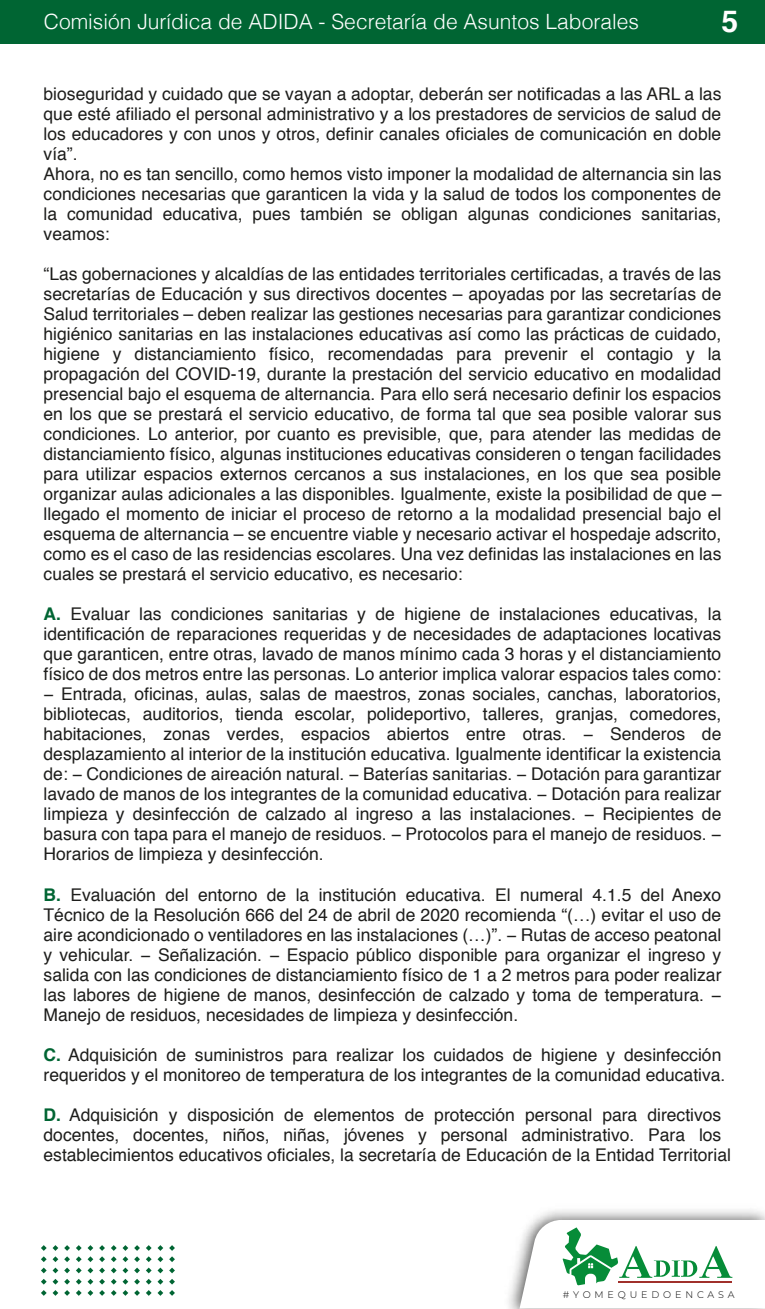
<style>
.page{position:relative;width:765px;height:1309px;background:#fff}
.page>*{position:absolute;margin:0;border:0;box-sizing:border-box;transform-origin:0 0}
.t1{font:700 30.12px "Helvetica";color:#fff}
.t2{font:300 21px "Helvetica";color:#fff}
.t3{font:17.5px/20px "Helvetica";color:#1d1d1b}
.t4{font:300 9.62px "Montserrat";letter-spacing:.4em;color:#010101}
.s1{font-weight:700;color:#006533}
</style>
<div class="page">
<img style="left:508px;top:1210px;width:257px;height:99px">
<svg style="left:520px;top:1220px;width:245px;height:89px"></svg>
<svg style="left:53px;top:1268px;width:5px;height:5px"></svg>
<svg style="left:76px;top:1268px;width:6px;height:5px"></svg>
<svg style="left:88px;top:1268px;width:5px;height:5px"></svg>
<svg style="left:64px;top:1268px;width:6px;height:5px"></svg>
<svg style="left:41px;top:1268px;width:6px;height:5px"></svg>
<svg style="left:134px;top:1279px;width:6px;height:17px"></svg>
<svg style="left:88px;top:1279px;width:5px;height:17px"></svg>
<svg style="left:99px;top:1279px;width:6px;height:17px"></svg>
<svg style="left:111px;top:1279px;width:6px;height:17px"></svg>
<svg style="left:123px;top:1279px;width:5px;height:17px"></svg>
<svg style="left:76px;top:1279px;width:6px;height:17px"></svg>
<svg style="left:146px;top:1279px;width:6px;height:17px"></svg>
<svg style="left:169px;top:1279px;width:6px;height:17px"></svg>
<svg style="left:41px;top:1279px;width:6px;height:17px"></svg>
<svg style="left:99px;top:1268px;width:6px;height:5px"></svg>
<svg style="left:158px;top:1279px;width:5px;height:17px"></svg>
<svg style="left:64px;top:1279px;width:6px;height:17px"></svg>
<svg style="left:53px;top:1279px;width:5px;height:17px"></svg>
<svg style="left:146px;top:1245px;width:6px;height:17px"></svg>
<svg style="left:158px;top:1245px;width:5px;height:17px"></svg>
<svg style="left:169px;top:1245px;width:6px;height:17px"></svg>
<svg style="left:99px;top:1245px;width:6px;height:17px"></svg>
<svg style="left:169px;top:1268px;width:6px;height:5px"></svg>
<svg style="left:158px;top:1268px;width:5px;height:5px"></svg>
<svg style="left:41px;top:1245px;width:6px;height:17px"></svg>
<svg style="left:123px;top:1268px;width:5px;height:5px"></svg>
<svg style="left:53px;top:1245px;width:5px;height:17px"></svg>
<svg style="left:146px;top:1268px;width:6px;height:5px"></svg>
<svg style="left:134px;top:1268px;width:6px;height:5px"></svg>
<svg style="left:111px;top:1245px;width:6px;height:17px"></svg>
<svg style="left:64px;top:1245px;width:6px;height:17px"></svg>
<svg style="left:134px;top:1245px;width:6px;height:17px"></svg>
<svg style="left:123px;top:1245px;width:5px;height:17px"></svg>
<svg style="left:111px;top:1268px;width:6px;height:5px"></svg>
<svg style="left:76px;top:1245px;width:6px;height:17px"></svg>
<svg style="left:88px;top:1245px;width:5px;height:17px"></svg>
<div style="left:0;top:0;width:765px;height:43px;background:#006533"></div>
<p class="t2" style="left:44px;top:4px;width:597px">Comisión Jurídica de ADIDA - Secretaría de Asuntos Laborales</p>
<h1 class="t1" style="left:721px;top:-3px;width:18px">5</h1>
<p class="t3" style="left:44px;top:84px;width:679px">bioseguridad y cuidado que se vayan a adoptar, deberán ser notificadas a las ARL a las que esté afiliado el personal administrativo y a los prestadores de servicios de salud de los educadores y con unos y otros, definir canales oficiales de comunicación en doble vía”.<br>Ahora, no es tan sencillo, como hemos visto imponer la modalidad de alternancia sin las condiciones necesarias que garanticen la vida y la salud de todos los componentes de la comunidad educativa, pues también se obligan algunas condiciones sanitarias, veamos:</p>
<p class="t3" style="left:44px;top:264px;width:679px;text-align:justify">“Las gobernaciones y alcaldías de las entidades territoriales certificadas, a través de las secretarías de Educación y sus directivos docentes – apoyadas por las secretarías de Salud territoriales – deben realizar las gestiones necesarias para garantizar condiciones higiénico sanitarias en las instalaciones educativas así como las prácticas de cuidado, higiene y distanciamiento físico, recomendadas para prevenir el contagio y la propagación del COVID-19, durante la prestación del servicio educativo en modalidad presencial bajo el esquema de alternancia. Para ello será necesario definir los espacios en los que se prestará el servicio educativo, de forma tal que sea posible valorar sus condiciones. Lo anterior, por cuanto es previsible, que, para atender las medidas de distanciamiento físico, algunas instituciones educativas consideren o tengan facilidades para utilizar espacios externos cercanos a sus instalaciones, en los que sea posible organizar aulas adicionales a las disponibles. Igualmente, existe la posibilidad de que – llegado el momento de iniciar el proceso de retorno a la modalidad presencial bajo el esquema de alternancia – se encuentre viable y necesario activar el hospedaje adscrito, como es el caso de las residencias escolares. Una vez definidas las instalaciones en las cuales se prestará el servicio educativo, es necesario:</p>
<p class="t3" style="left:44px;top:605px;width:679px;text-align:justify"><span class="s1">A.</span> Evaluar las condiciones sanitarias y de higiene de instalaciones educativas, la identificación de reparaciones requeridas y de necesidades de adaptaciones locativas que garanticen, entre otras, lavado de manos mínimo cada 3 horas y el distanciamiento físico de dos metros entre las personas. Lo anterior implica valorar espacios tales como: − Entrada, oficinas, aulas, salas de maestros, zonas sociales, canchas, laboratorios, bibliotecas, auditorios, tienda escolar, polideportivo, talleres, granjas, comedores, habitaciones, zonas verdes, espacios abiertos entre otras. − Senderos de desplazamiento al interior de la institución educativa. Igualmente identificar la existencia de: − Condiciones de aireación natural. − Baterías sanitarias. − Dotación para garantizar lavado de manos de los integrantes de la comunidad educativa. − Dotación para realizar limpieza y desinfección de calzado al ingreso a las instalaciones. − Recipientes de basura con tapa para el manejo de residuos. − Protocolos para el manejo de residuos. − Horarios de limpieza y desinfección.</p>
<p class="t3" style="left:44px;top:885px;width:679px;text-align:justify"><span class="s1">B.</span> Evaluación del entorno de la institución educativa. El numeral 4.1.5 del Anexo Técnico de la Resolución 666 del 24 de abril de 2020 recomienda “(…) evitar el uso de aire acondicionado o ventiladores en las instalaciones (…)”. − Rutas de acceso peatonal y vehicular. − Señalización. − Espacio público disponible para organizar el ingreso y salida con las condiciones de distanciamiento físico de 1 a 2 metros para poder realizar las labores de higiene de manos, desinfección de calzado y toma de temperatura. − Manejo de residuos, necesidades de limpieza y desinfección.</p>
<p class="t3" style="left:44px;top:1045px;width:683px"><span class="s1">C.</span> Adquisición de suministros para realizar los cuidados de higiene y desinfección requeridos y el monitoreo de temperatura de los integrantes de la comunidad educativa.</p>
<p class="t3" style="left:44px;top:1105px;width:689px"><span class="s1">D.</span> Adquisición y disposición de elementos de protección personal para directivos docentes, docentes, niños, niñas, jóvenes y personal administrativo. Para los establecimientos educativos oficiales, la secretaría de Educación de la Entidad Territorial</p>
<p class="t4" style="left:563px;top:1288px;width:174px">#YOMEQUEDOENCASA</p>
</div>
